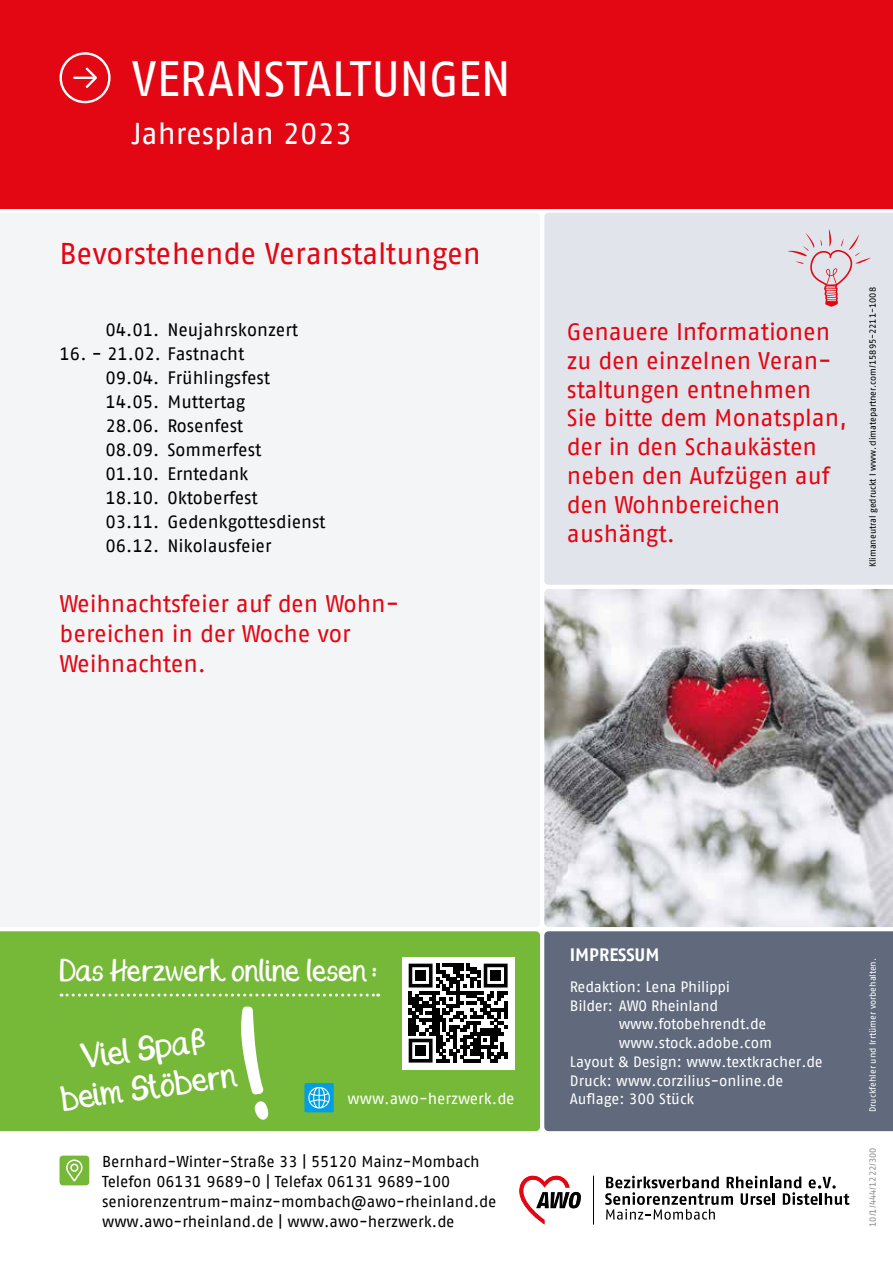
<style>
.page{position:relative;width:893px;height:1263px;background:#fff}
.page>*{position:absolute;margin:0;border:0;box-sizing:border-box;transform-origin:0 0}
.t1{font:49.5px "AWO Fago Office";letter-spacing:-.02em;color:#fff}
.t2{font:33px/39px "Herzwerkenbold";color:#fff;text-align:center}
.t3{font:30px "AWO Fago Office";letter-spacing:-.005em;color:#e30613}
.t4{font:30px "Herzwerkenbold";letter-spacing:-.11em;color:#fff}
.t5{font:30px "AWO Fago Office";color:#fff}
.t6{font:24px/28.8px "AWO Fago Office";color:#e30613}
.t7{font:18px/24px "AWO Fago Office";color:#000}
.t8{font:700 18px "AWO Fago Office";color:#fff}
.t9{font:15.75px/20.2px "AWO Fago Office";color:#000}
.t10{font:15.75px "AWO Fago Office";color:#fff}
.t11{font:15px "AWO Fago Office";letter-spacing:-.005em;color:#fff}
.t12{font:9px "AWO Fago Office";color:#000}
.t13{font:9px "AWO Fago Office";color:#fff}
.t14{font:9px "AWO Fago Office";color:#909090}
</style>
<div class="page">
<img style="left:544px;top:589px;width:349px;height:338px">
<svg style="left:519px;top:1175px;width:62px;height:49px"></svg>
<hr style="left:593px;top:1176px;width:1px;height:48px;background:#000">
<svg style="left:605px;top:1176px;width:244px;height:44px"></svg>
<div style="left:0;top:0;width:893px;height:208px;background:#e30613"></div>
<svg style="left:60px;top:52px;width:51px;height:51px"></svg>
<div style="left:60px;top:1155px;width:29px;height:30px;background:#76b837;border-radius:3px"></div>
<svg style="left:66px;top:1159px;width:17px;height:22px"></svg>
<div style="left:544px;top:931px;width:349px;height:200px;background:#606a7c"></div>
<div style="left:0;top:213px;width:540px;height:714px;background:#f4f5f7"></div>
<div style="left:544px;top:213px;width:349px;height:372px;background:#e1e4ea"></div>
<svg style="left:788px;top:229px;width:83px;height:78px;background:#e1d2d8"></svg>
<div style="left:0;top:931px;width:540px;height:200px;background:#76b837"></div>
<svg style="left:61px;top:993px;width:318px;height:3px"></svg>
<div style="left:304px;top:1083px;width:30px;height:29px;background:#009fe3"></div>
<svg style="left:308px;top:1087px;width:22px;height:21px"></svg>
<div style="left:402px;top:957px;width:112px;height:112px;background:#fff"></div>
<svg style="left:409px;top:964px;width:99px;height:98px"></svg>
<div style="left:415px;top:970px;width:11px;height:11px;background:#000"></div>
<div style="left:491px;top:970px;width:10px;height:11px;background:#000"></div>
<div style="left:415px;top:1045px;width:11px;height:11px;background:#000"></div>
<div style="left:236px;top:1005px;width:33px;height:116px;background:#76b837"></div>
<h1 class="t1" style="left:132px;top:51px;width:381px">VERANSTALTUNGEN</h1>
<p class="t5" style="left:132px;top:117px;width:222px">Jahresplan 2023</p>
<p class="t3" style="left:60px;top:237px;width:423px">Bevorstehende Veranstaltungen</p>
<p class="t7" style="left:105px;top:318px;width:194px">04.01. Neujahrskonzert</p>
<p class="t7" style="left:105px;top:342px;width:222px;text-indent:-46px">16. - 21.02. Fastnacht<br>09.04. Frühlingsfest<br>14.05. Muttertag<br>28.06. Rosenfest<br>08.09. Sommerfest<br>01.10. Erntedank<br>18.10. Oktoberfest<br>03.11. Gedenkgottesdienst<br>06.12. Nikolausfeier</p>
<p class="t6" style="left:60px;top:589px;width:341px;line-height:30px">Weihnachtsfeier auf den Wohn&shy;bereichen in der Woche vor<br>Weihnachten.</p>
<p class="t6" style="left:567px;top:317px;width:282px">Genauere Informationen zu den einzelnen Veran&shy;staltungen entnehmen<br>Sie bitte dem Monatsplan, der in den Schaukästen neben den Aufzügen auf den Wohnbereichen aushängt.</p>
<p class="t12" style="left:868px;top:567px;width:281px;rotate:-90deg">Klimaneutral gedruckt I www.climatepartner.com/15895-2211-1008</p>
<p class="t4" style="left:60px;top:954px;width:321px">Das Herzwerk online lesen:</p>
<h2 class="t2" style="left:52px;top:1042px;width:182px;rotate:-8deg">Viel Spaß beim Stöbern</h2>
<p class="t10" style="left:347px;top:1090px;width:169px">www.awo-herzwerk.de</p>
<p class="t8" style="left:570px;top:944px;width:91px">IMPRESSUM</p>
<p class="t11" style="left:570px;top:978px;width:162px">Redaktion: Lena Philippi</p>
<p class="t11" style="left:570px;top:997px;width:150px">Bilder: AWO Rheinland</p>
<p class="t11" style="left:619px;top:1015px;width:149px">www.fotobehrendt.de</p>
<p class="t11" style="left:619px;top:1034px;width:155px">www.stock.adobe.com</p>
<p class="t11" style="left:570px;top:1053px;width:254px">Layout &amp; Design: www.textkracher.de</p>
<p class="t11" style="left:570px;top:1072px;width:215px">Druck: www.corzilius-online.de</p>
<p class="t11" style="left:570px;top:1090px;width:126px">Auflage: 300 Stück</p>
<p class="t13" style="left:867px;top:1112px;width:155px;rotate:-90deg">Druckfehler und Irrtümer vorbehalten.</p>
<p class="t9" style="left:102px;top:1151px;width:396px">Bernhard-Winter-Straße 33 | 55120 Mainz-Mombach Telefon 06131 9689-0 | Telefax 06131 9689-100 seniorenzentrum-mainz-mombach@awo-rheinland.de www.awo-rheinland.de | www.awo-herzwerk.de</p>
<p class="t14" style="left:867px;top:1227px;width:81px;rotate:-90deg">10/1/444/1222/300</p>
</div>
